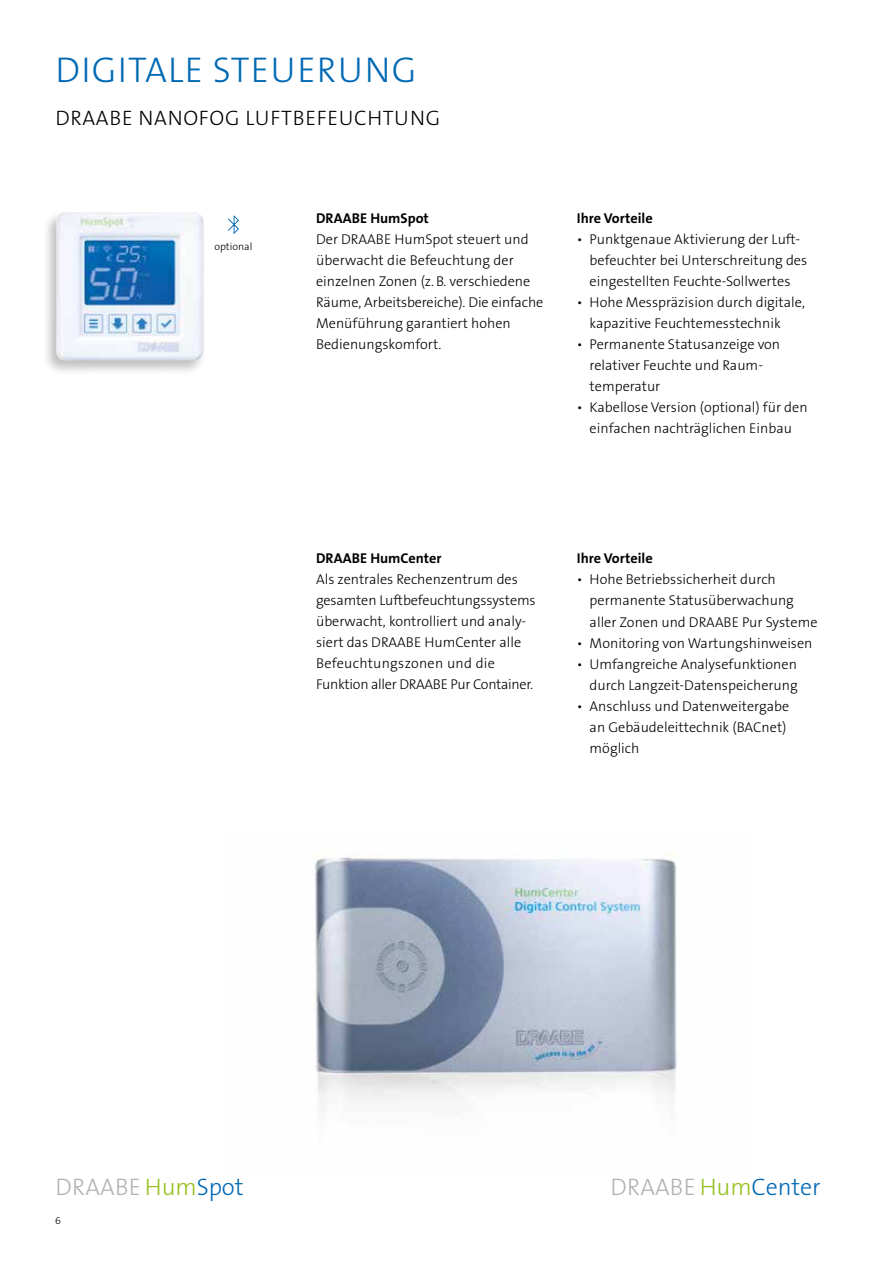
<style>
.page{position:relative;width:893px;height:1263px;background:#fff}
.page>*{position:absolute;margin:0;border:0;box-sizing:border-box;transform-origin:0 0}
.t1{font:300 36px "The Sans B W3";letter-spacing:.035em;color:#0069b4}
.t2{font:300 24px "The Sans B W3";letter-spacing:-.005em;color:#b3b2b2}
.t3{font:300 21px "The Sans B W3";letter-spacing:.035em;color:#000}
.t4{font:300 14.25px/21px "The Sans B W3";color:#000}
.t5{font:700 14.25px "The Sans B W7";color:#000}
.t6{font:300 10.5px "The Sans B W3";color:#000}
.s1{color:#95c11f}
.s2{color:#0069b4}
</style>
<div class="page">
<img style="left:314px;top:853px;width:363px;height:251px">
<div style="left:42px;top:210px;width:165px;height:167px;background:#000;opacity:.25"></div>
<img style="left:56px;top:212px;width:148px;height:149px">
<svg style="left:227px;top:214px;width:12px;height:21px"></svg>
<h1 class="t1" style="left:56px;top:47px;width:362px">DIGITALE STEUERUNG</h1>
<h3 class="t3" style="left:55px;top:105px;width:386px">DRAABE NANOFOG LUFTBEFEUCHTUNG</h3>
<p class="t6" style="left:214px;top:240px;width:39px">optional</p>
<p class="t5" style="left:316px;top:209px;width:114px">DRAABE HumSpot</p>
<p class="t4" style="left:316px;top:229px;width:229px">Der DRAABE HumSpot steuert und überwacht die Befeuchtung der einzelnen Zonen (z.B. verschiedene<br>Räume, Arbeitsbereiche). Die einfache<br>Menüführung garantiert hohen<br>Bedienungskomfort.</p>
<p class="t5" style="left:577px;top:209px;width:77px">Ihre Vorteile</p>
<p class="t4" style="left:590px;top:229px;width:219px;text-indent:-13px">• Punktgenaue Aktivierung der Luft&shy;befeuchter bei Unterschreitung des eingestellten Feuchte-Sollwertes</p>
<p class="t4" style="left:590px;top:292px;width:217px;text-indent:-13px">• Hohe Messpräzision durch digitale, kapazitive Feuchtemesstechnik</p>
<p class="t4" style="left:590px;top:334px;width:192px;text-indent:-13px">• Permanente Statusanzeige von relativer Feuchte und Raum&shy;temperatur</p>
<p class="t4" style="left:577px;top:397px;width:232px;text-align:center">• Kabellose Version (optional) für den einfachen nachträglichen Einbau</p>
<p class="t5" style="left:316px;top:549px;width:127px">DRAABE HumCenter</p>
<p class="t4" style="left:316px;top:569px;width:221px">Als zentrales Rechenzentrum des gesamten Luftbefeuchtungssystems überwacht, kontrolliert und analy&shy;siert das DRAABE HumCenter alle Befeuchtungszonen und die Funktion aller DRAABE Pur Container.</p>
<p class="t5" style="left:577px;top:549px;width:77px">Ihre Vorteile</p>
<p class="t4" style="left:590px;top:569px;width:229px;text-indent:-13px">• Hohe Betriebssicherheit durch permanente Statusüberwachung aller Zonen und DRAABE Pur Systeme</p>
<p class="t4" style="left:577px;top:632px;width:237px">• Monitoring von Wartungshinweisen</p>
<p class="t4" style="left:577px;top:653px;width:222px;text-align:right">• Umfangreiche Analysefunktionen durch Langzeit-Datenspeicherung</p>
<p class="t4" style="left:590px;top:695px;width:201px;text-indent:-13px">• Anschluss und Datenweitergabe an Gebäudeleittechnik (BACnet) möglich</p>
<h2 class="t2" style="left:55px;top:1171px;width:190px">DRAABE <span class="s1">Hum</span><span class="s2">Spot</span></h2>
<h2 class="t2" style="left:610px;top:1171px;width:212px">DRAABE <span class="s1">Hum</span><span class="s2">Center</span></h2>
<p class="t6" style="left:55px;top:1214px;width:7px">6</p>
</div>
